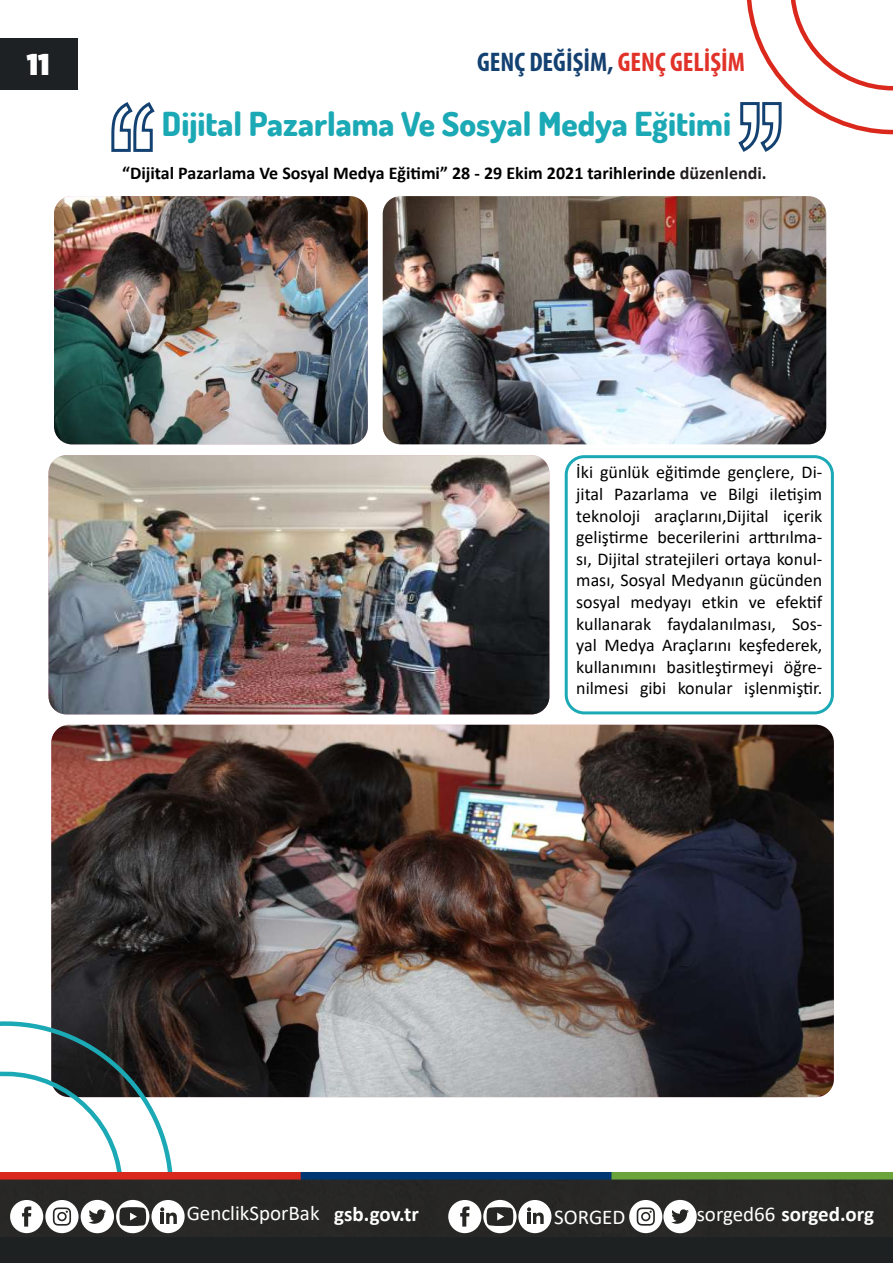
<style>
.page{position:relative;width:893px;height:1263px;background:#fff}
.page>*{position:absolute;margin:0;border:0;box-sizing:border-box;transform-origin:0 0}
.t1{font:800 33px "Dosis";color:#1ba9b5}
.t2{font:900 30px "Gotham Narrow";color:#fff}
.t3{font:700 condensed 27px "Myriad Pro";color:#e13229}
.t4{font:21px "Calibri";color:#fff}
.t5{font:700 21px "Calibri";color:#fff}
.t6{font:18px/21.6px "Calibri";color:#000001;text-align:justify}
.t7{font:700 18px "Calibri";color:#000001}
.s1{color:#124172}
.s2{color:#16406f}
.s3{color:#231f20}
.s4{font-weight:700}
.s5{font-weight:400}
</style>
<div class="page">
<div style="left:0;top:38px;width:78px;height:51px;background:#1d2123"></div>
<img style="left:51px;top:725px;width:783px;height:372px">
<img style="left:383px;top:196px;width:443px;height:248px">
<div style="left:565px;top:455px;width:269px;height:259px;border:3px solid #1ba9b5;border-radius:18px"></div>
<img style="left:48px;top:455px;width:501px;height:259px">
<svg style="left:111px;top:102px;width:44px;height:50px"></svg>
<img style="left:54px;top:196px;width:314px;height:248px">
<svg style="left:738px;top:0;width:155px;height:152px"></svg>
<img style="left:177px;top:1172px;width:716px;height:65px">
<div style="left:0;top:1237px;width:893px;height:26px;background:#1e2122"></div>
<div style="left:151px;top:1200px;width:34px;height:33px;background:#fff;border-radius:17px"></div>
<svg style="left:0;top:1016px;width:177px;height:221px"></svg>
<div style="left:448px;top:1200px;width:33px;height:33px;background:#fff;border-radius:17px"></div>
<svg style="left:460px;top:1206px;width:9px;height:20px"></svg>
<div style="left:629px;top:1200px;width:33px;height:33px;background:#fff;border-radius:17px"></div>
<svg style="left:637px;top:1207px;width:18px;height:19px"></svg>
<div style="left:663px;top:1200px;width:34px;height:33px;background:#fff;border-radius:17px"></div>
<svg style="left:671px;top:1209px;width:18px;height:15px"></svg>
<svg style="left:483px;top:1200px;width:34px;height:33px"></svg>
<svg style="left:487px;top:1207px;width:26px;height:19px"></svg>
<div style="left:518px;top:1200px;width:33px;height:33px;background:#fff;border-radius:17px"></div>
<svg style="left:527px;top:1207px;width:17px;height:17px"></svg>
<h2 class="t2" style="left:27px;top:44px;width:24px">11</h2>
<h3 class="t3" style="left:477px;top:45px;width:269px"><span class="s1">GENÇ DEĞ</span><span class="s2">İŞİM,</span> GENÇ GELİŞİM</h3>
<h1 class="t1" style="left:162px;top:103px;width:571px">Dijital Pazarlama Ve Sosyal Medya Eğitimi</h1>
<p class="t7" style="left:122px;top:160px;width:646px">“Dijital Pazarlama Ve Sosyal Medya Eğitimi” 28 - 29 Ekim 2021 tarihlerinde <span class="s3">düzenlendi.</span></p>
<p class="t6" style="left:576px;top:461px;width:248px">İki günlük eğitimde gençlere, Di&shy;jital Pazarlama ve Bilgi iletişim teknoloji araçlarını,Dijital içerik geliştirme becerilerini arttırılma&shy;sı, Dijital stratejileri ortaya konul&shy;ması, Sosyal Medyanın gücünden sosyal medyayı etkin ve efektif kullanarak faydalanılması, Sos&shy;yal Medya Araçlarını keşfederek, kullanımını basitleştirmeyi öğre&shy;nilmesi gibi konular işlenmiştir.</p>
<p class="t4" style="left:187px;top:1199px;width:234px">GenclikSporBak <span class="s4">gsb.gov.tr</span></p>
<p class="t4" style="left:554px;top:1202px;width:73px">SORGED</p>
<p class="t5" style="left:697px;top:1199px;width:179px"><span class="s5">sorged66</span> sorged.org</p>
</div>
